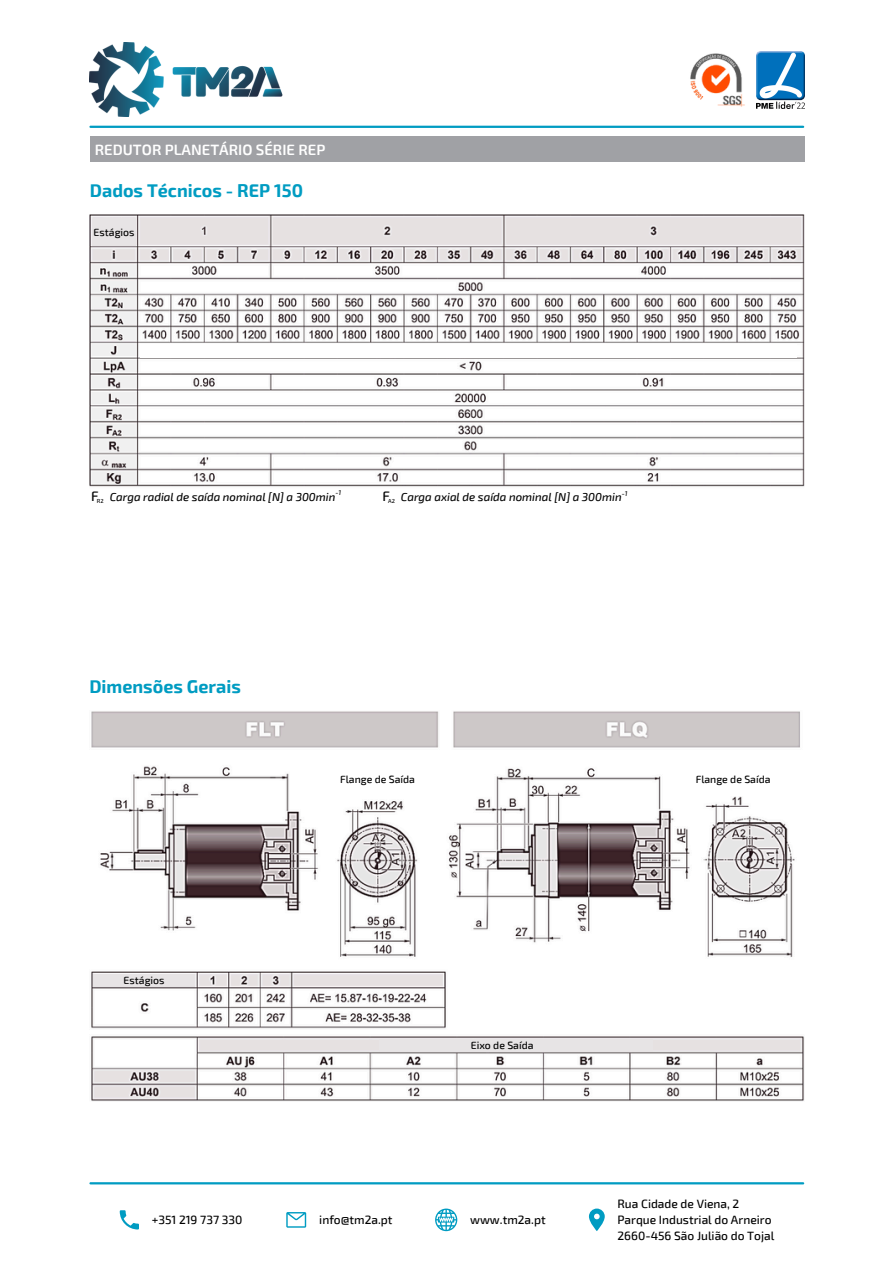
<style>
.page{position:relative;width:894px;height:1264px;background:#fff}
.page>*{position:absolute;margin:0;border:0;box-sizing:border-box;transform-origin:0 0}
.t1{font:700 18px "Exo 2";color:#009cc2}
.t2{font:600 15px "Exo 2";color:#fff}
.t3{font:500 13.8px "Exo 2";color:#000}
.t4{font:500 12px/16px "Exo 2";color:#000}
.t5{font:italic 500 11.55px "Exo 2";color:#000}
.t6{font:500 10.5px "Exo 2";color:#000}
.t7{font:italic 500 6.9px "Exo 2";color:#000}
.t8{font:500 5.7px "Exo 2";color:#000}
</style>
<div class="page">
<hr style="left:90px;top:126px;width:712px;height:2px;background:#009cc2">
<div style="left:90px;top:136px;width:714px;height:26px;background:#a0a1a5"></div>
<img style="left:756px;top:52px;width:48px;height:56px">
<img style="left:89px;top:43px;width:194px;height:74px">
<img style="left:690px;top:53px;width:55px;height:54px">
<hr style="left:90px;top:1182px;width:712px;height:2px;background:#009cc2">
<img style="left:89px;top:214px;width:715px;height:273px">
<img style="left:91px;top:711px;width:713px;height:390px">
<div style="left:93px;top:219px;width:43px;height:27px;background:#e7e4e5"></div>
<div style="left:330px;top:750px;width:95px;height:46px;background:#fff"></div>
<div style="left:685px;top:750px;width:95px;height:46px;background:#fff"></div>
<div style="left:94px;top:973px;width:101px;height:13px;background:#e7e4e5"></div>
<div style="left:379px;top:1038px;width:273px;height:13px;background:#e7e4e5"></div>
<div style="left:141px;top:344px;width:655px;height:13px;background:#fff"></div>
<svg style="left:120px;top:1210px;width:19px;height:19px"></svg>
<svg style="left:286px;top:1212px;width:20px;height:15px"></svg>
<svg style="left:435px;top:1208px;width:22px;height:22px"></svg>
<svg style="left:588px;top:1208px;width:16px;height:22px"></svg>
<p class="t2" style="left:95px;top:139px;width:232px">REDUTOR PLANETÁRIO SÉRIE REP</p>
<h4 class="t1" style="left:90px;top:179px;width:215px">Dados Técnicos - REP 150</h4>
<p class="t6" style="left:94px;top:225px;width:42px">Estágios</p>
<p class="t3" style="left:91px;top:487px;width:9px">F</p>
<h3 class="t8" style="left:97px;top:497px;width:8px">R2</h3>
<h5 class="t5" style="left:110px;top:490px;width:227px">Carga radial de saída nominal [N] a 300min</h5>
<p class="t7" style="left:335px;top:488px;width:7px">-1</p>
<p class="t3" style="left:382px;top:487px;width:9px">F</p>
<h3 class="t8" style="left:388px;top:497px;width:8px">A2</h3>
<h5 class="t5" style="left:401px;top:490px;width:222px">Carga axial de saída nominal [N] a 300min</h5>
<h1 class="t7" style="left:621px;top:489px;width:7px">-1</h1>
<p class="t1" style="left:89px;top:674px;width:153px">Dimensões Gerais</p>
<h4 class="t6" style="left:123px;top:973px;width:42px">Estágios</h4>
<h4 class="t6" style="left:340px;top:772px;width:76px">Flange de Saída</h4>
<h4 class="t6" style="left:695px;top:772px;width:76px">Flange de Saída</h4>
<h4 class="t6" style="left:470px;top:1038px;width:64px">Eixo de Saída</h4>
<p class="t4" style="left:152px;top:1210px;width:92px">+351 219 737 330</p>
<h3 class="t4" style="left:319px;top:1210px;width:75px">info@tm2a.pt</h3>
<p class="t4" style="left:470px;top:1210px;width:77px">www.tm2a.pt</p>
<h3 class="t4" style="left:617px;top:1194px;width:158px">Rua Cidade de Viena, 2<br>Parque Industrial do Arneiro<br>2660-456 São Julião do Tojal</h3>
</div>
